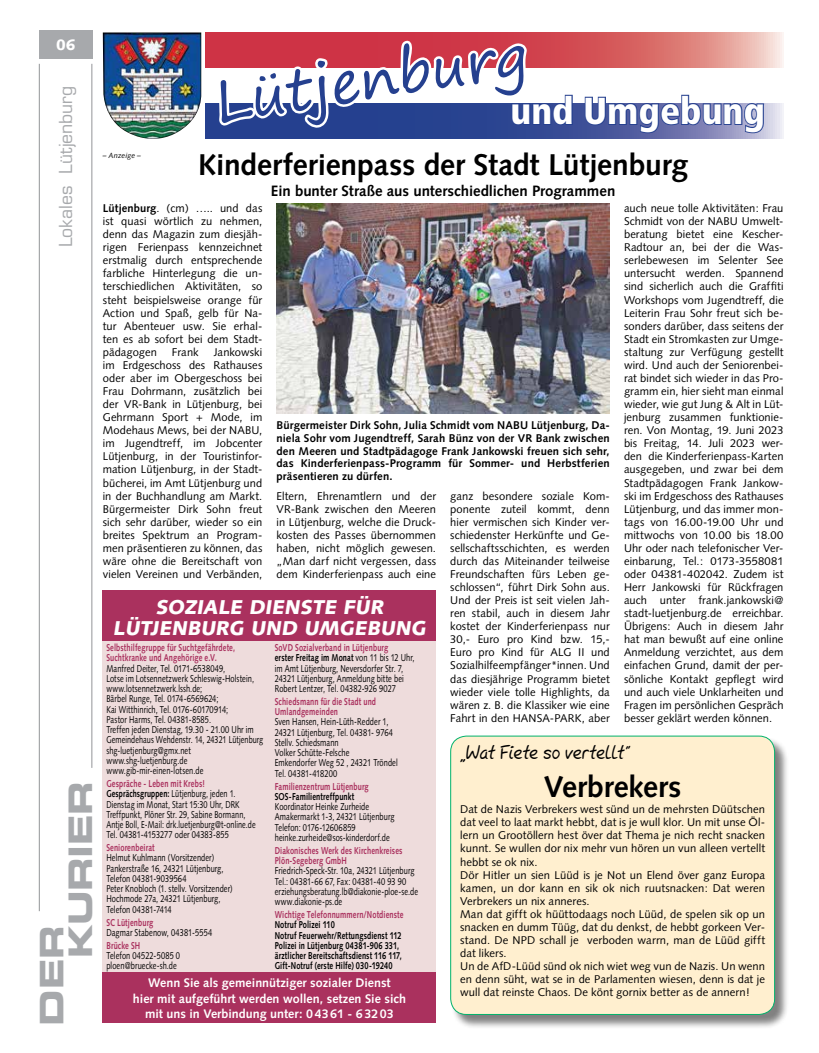
<style>
.page{position:relative;width:819px;height:1053px;background:#fff}
.page>*{position:absolute;margin:0;border:0;box-sizing:border-box;transform-origin:0 0}
.t1{font:57.5px "Segoe Print";color:#25408f}
.t2{font:900 condensed 37.5px "Frutiger LT Std";color:#fff}
.t3{font:32.5px/28.9px "Eurostile LT Std Bold Ex 2";letter-spacing:-.01em;color:#a7a9ac}
.t4{font:700 30px "Syntax LT Std";letter-spacing:-.005em;color:#000}
.t5{font:900 20px/21.2px "Syntax LT Std";color:#fff;text-align:center}
.t6{font:18.75px "Mcgannahan";letter-spacing:-.01em;color:#000;scale:.95 1}
.t7{font:17.5px "Eurostile LT Std";color:#a7a9ac}
.t8{font:700 15px "Syntax LT Std";color:#000}
.t9{font:900 15px "Syntax LT Std";color:#fff}
.t10{font:700 12.5px/15px "Syntax";color:#fff;text-align:center}
.t11{font:11.25px/13.1px "Syntax";letter-spacing:.005em;color:#000;text-align:justify}
.t12{font:700 11.25px/12.5px "Syntax LT Std";letter-spacing:.015em;color:#000;text-align:justify}
.t13{font:10px/10.2px "Syntax LT Std";letter-spacing:.01em;color:#000;scale:.75 1}
.t14{font:10px/10.2px "Syntax LT Std";letter-spacing:.01em;color:#000;scale:.73 1}
.t15{font:700 10px/10.2px "Syntax LT Std";letter-spacing:.015em;color:#000;scale:.75 1}
.t16{font:italic 7.5px "Syntax LT Std";letter-spacing:.01em;color:#000}
.s1{font-weight:700}
.s2{font-weight:700;color:#aa315e}
.s3{color:#aa315e}
</style>
<div class="page">
<hr style="left:39px;top:64px;width:1px;height:847px;background:#939598">
<hr style="left:92px;top:64px;width:1px;height:703px;background:#939598">
<div style="left:39px;top:30px;width:53px;height:29px;background:#a7a9ac"></div>
<div style="left:103px;top:590px;width:333px;height:429px;background:#eedcdc"></div>
<div style="left:103px;top:590px;width:333px;height:50px;background:#aa315e"></div>
<div style="left:103px;top:972px;width:333px;height:50px;background:#aa315e"></div>
<svg style="left:206px;top:103px;width:577px;height:36px;background:#8089b9"></svg>
<svg style="left:206px;top:32px;width:577px;height:36px;background:#db7273"></svg>
<svg style="left:583px;top:94px;width:182px;height:40px"></svg>
<img style="left:103px;top:32px;width:98px;height:107px">
<svg style="left:214px;top:38px;width:360px;height:101px"></svg>
<div style="left:451px;top:736px;width:338px;height:292px;background:#000;opacity:.5"></div>
<div style="left:450px;top:736px;width:324px;height:278px;background:#ffefcf;border-radius:16px"></div>
<div style="left:450px;top:735px;width:325px;height:279px;border:1px solid #00b26b;border-radius:16px"></div>
<img style="left:276px;top:204px;width:333px;height:209px">
<p class="t9" style="left:56px;top:36px;width:21px">06</p>
<p class="t7" style="left:55px;top:247px;width:163px;rotate:-90deg">Lokales Lütjenburg</p>
<p class="t3" style="left:37px;top:958px;width:179px;text-indent:-67px;rotate:-90deg">DER<br>KURIER</p>
<p class="t16" style="left:103px;top:151px;width:40px">– Anzeige –</p>
<p class="t1" style="left:207px;top:52px;width:317px;rotate:-9deg">Lütjenburg</p>
<p class="t2" style="left:510px;top:88px;width:256px">und Umgebung</p>
<p class="t4" style="left:198px;top:147px;width:491px">Kinderferienpass der Stadt Lütjenburg</p>
<p class="t8" style="left:271px;top:182px;width:346px">Ein bunter Straße aus unterschiedlichen Programmen</p>
<p class="t11" style="left:624px;top:201px;width:161px">auch neue tolle Aktivitäten: Frau Schmidt von der NABU Umwelt&shy;beratung bietet eine Kescher-Radtour an, bei der die Was&shy;serlebewesen im Selenter See untersucht werden. Spannend sind sicherlich auch die Graffiti Workshops vom Jugendtreff, die Leiterin Frau Sohr freut sich be&shy;sonders darüber, dass seitens der Stadt ein Stromkasten zur Umge&shy;staltung zur Verfügung gestellt wird. Und auch der Seniorenbei&shy;rat bindet sich wieder in das Pro&shy;gramm ein, hier sieht man einmal wieder, wie gut Jung &amp; Alt in Lüt&shy;jenburg zusammen funktionie&shy;ren. Von Montag, 19. Juni 2023 bis Freitag, 14. Juli 2023 wer&shy;den die Kinderferienpass-Karten ausgegeben, und zwar bei dem Stadtpädagogen Frank Jankow&shy;ski im Erdgeschoss des Rathauses Lütjenburg, und das immer mon&shy;tags von 16.00-19.00 Uhr und mittwochs von 10.00 bis 18.00<br>Uhr oder nach telefonischer Ver&shy;einbarung, Tel.: 0173-3558081 oder 04381-402042. Zudem ist Herr Jankowski für Rückfragen auch unter frank.jankowski@ stadt-luetjenburg.de erreichbar.<br>Übrigens: Auch in diesem Jahr hat man bewußt auf eine online Anmeldung verzichtet, aus dem einfachen Grund, damit der per&shy;sönliche Kontakt gepflegt wird und auch viele Unklarheiten und Fragen im persönlichen Gespräch besser geklärt werden können.</p>
<p class="t11" style="left:103px;top:202px;width:161px"><span class="s1">Lütjenburg</span>. (cm) ….. und das ist quasi wörtlich zu nehmen, denn das Magazin zum diesjäh&shy;rigen Ferienpass kennzeichnet erstmalig durch entsprechende farbliche Hinterlegung die un&shy;terschiedlichen Aktivitäten, so steht beispielsweise orange für Action und Spaß, gelb für Na&shy;tur Abenteuer usw. Sie erhal&shy;ten es ab sofort bei dem Stadt&shy;pädagogen</p>
<p class="t11" style="left:103px;top:345px;width:161px;text-indent:111px">Jankowski im Erdgeschoss des Rathauses oder aber im Obergeschoss bei Frau Dohrmann, zusätzlich bei der VR-Bank in Lütjenburg, bei Gehrmann Sport + Mode, im Modehaus Mews, bei der NABU, im Jugendtreff, im Jobcenter Lütjenburg, in der Touristinfor&shy;mation Lütjenburg, in der Stadt&shy;bücherei, im Amt Lütjenburg und in der Buchhandlung am Markt.<br>Bürgermeister Dirk Sohn freut sich sehr darüber, wieder so ein breites Spektrum an Program&shy;men präsentieren zu können, das wäre ohne die Bereitschaft von vielen Vereinen und Verbänden,</p>
<p class="t11" style="left:172px;top:345px;width:28px">Frank</p>
<p class="t12" style="left:276px;top:419px;width:335px">Bürgermeister Dirk Sohn, Julia Schmidt vom NABU Lütjenburg, Da&shy;niela Sohr vom Jugendtreff, Sarah Bünz von der VR Bank zwischen den Meeren und Stadtpädagoge Frank Jankowski freuen sich sehr, das Kinderferienpass-Programm für Sommer- und Herbstferien präsentieren zu dürfen.</p>
<p class="t11" style="left:276px;top:489px;width:161px">Eltern, Ehrenamtlern und der VR-Bank zwischen den Meeren in Lütjenburg, welche die Druck&shy;kosten des Passes übernommen haben, nicht möglich gewesen. „Man darf nicht vergessen, dass dem Kinderferienpass auch eine</p>
<p class="t11" style="left:450px;top:489px;width:161px">ganz besondere soziale Kom&shy;ponente zuteil kommt, denn hier vermischen sich Kinder ver&shy;schiedenster Herkünfte und Ge&shy;sellschaftsschichten, es werden durch das Miteinander teilweise Freundschaften fürs Leben ge&shy;schlossen“, führt Dirk Sohn aus.<br>Und der Preis ist seit vielen Jah&shy;ren stabil, auch in diesem Jahr kostet der Kinderferienpass nur 30,- Euro pro Kind bzw. 15,- Euro pro Kind für ALG II und Sozialhilfeempfänger*innen. Und das diesjährige Programm bietet wieder viele tolle Highlights, da wären z. B. die Klassiker wie eine Fahrt in den HANSA-PARK, aber</p>
<p class="t5" style="left:113px;top:596px;width:318px">SOZIALE DIENSTE FÜR<br>LÜTJENBURG UND UMGEBUNG</p>
<p class="t13" style="left:106px;top:642px;width:211px"><span class="s2">Selbsthilfegruppe für Suchtgefährdete, Suchtkranke und Angehörige e.V.<br></span>Manfred Deiter, Tel. 0171-6538049,<br>Lotse im Lotsennetzwerk Schleswig-Holstein, www.lotsennetzwerk.lssh.de;<br>Bärbel Runge, Tel. 0174-6569624;<br>Kai Witthinrich, Tel. 0176-60170914;<br>Pastor Harms, Tel. 04381-8585.<br>Treffen jeden Dienstag, 19.30 - 21.00 Uhr im Gemeindehaus Wehdenstr. 14, 24321 Lütjenburg shg-luetjenburg@gmx.net www.shg-luetjenburg.de www.gib-mir-einen-lotsen.de</p>
<p class="t14" style="left:106px;top:778px;width:206px"><span class="s2">Gespräche - Leben mit Krebs!<br></span><span class="s1">Gesprächsgruppen:</span> Lütjenburg, jeden 1.<br>Dienstag im Monat, Start 15:30 Uhr, DRK Treffpunkt, Plöner Str. 29, Sabine Bormann, Antje Boll, E-Mail: drk.luetjenburg@t-online.de Tel. 04381-4153277 oder 04383-855</p>
<p class="t13" style="left:106px;top:842px;width:170px"><span class="s2">Seniorenbeirat<br></span>Helmut Kuhlmann (Vorsitzender)<br>Pankerstraße 16, 24321 Lütjenburg,<br>Telefon 04381-9039564<br>Peter Knobloch (1. stellv. Vorsitzender)<br>Hochmode 27a, 24321 Lütjenburg,<br>Telefon 04381-7414</p>
<p class="t13" style="left:106px;top:917px;width:143px"><span class="s2">SC Lütjenburg<br></span>Dagmar Stabenow, 04381-5554</p>
<p class="t13" style="left:106px;top:940px;width:100px"><span class="s2">Brücke SH<br></span>Telefon 04522-5085 0 ploen@bruecke-sh.de</p>
<p class="t13" style="left:275px;top:642px;width:188px"><span class="s2">SoVD Sozialverband in Lütjenburg<br></span><span class="s1">erster Freitag im Monat</span> von 11 bis 12 Uhr, im Amt Lütjenburg, Neversdorfer Str. 7, 24321 Lütjenburg, Anmeldung bitte bei Robert Lentzer, Tel. 04382-926 9027</p>
<p class="t13" style="left:275px;top:696px;width:165px"><span class="s2">Schiedsmann für die Stadt und<br>Umlandgemeinden<br></span>Sven Hansen, Hein-Lüth-Redder 1,<br>24321 Lütjenburg, Tel. 04381- 9764<br>Stellv. Schiedsmann<br>Volker Schütte-Felsche<br>Emkendorfer Weg 52 , 24321 Tröndel<br>Tel. 04381-418200</p>
<p class="t13" style="left:275px;top:781px;width:161px"><span class="s2">Familienzentrum Lütjenburg<br></span><span class="s1">SOS-Familientreffpunkt<br></span>Koordinator Heinke Zurheide<br>Amakermarkt 1-3, 24321 Lütjenburg<br>Telefon: 0176-12606859 heinke.zurheide@sos-kinderdorf.de</p>
<p class="t13" style="left:275px;top:845px;width:193px"><span class="s2">Diakonisches Werk des Kirchenkreises Plön-Segeberg GmbH<br></span>Friedrich-Speck-Str. 10a, 24321 Lütjenburg Tel.: 04381-66 67, Fax: 04381-40 93 90 erziehungsberatung.lb@diakonie-ploe-se.de www.diakonie-ps.de</p>
<p class="t15" style="left:275px;top:909px;width:173px"><span class="s3">Wichtige Telefonnummern/Notdienste </span>Notruf Polizei 110<br>Notruf Feuerwehr/Rettungsdienst 112<br>Polizei in Lütjenburg 04381-906 331, ärztlicher Bereitschaftsdienst 116 117, Gift-Notruf (erste Hilfe) 030-19240</p>
<p class="t10" style="left:133px;top:975px;width:274px">Wenn Sie als gemeinnütziger sozialer Dienst<br>hier mit aufgeführt werden wollen, setzen Sie sich mit uns in Verbindung unter: 0 43 61 - 6 32 03</p>
<p class="t6" style="left:460px;top:740px;width:182px">„Wat Fiete so vertellt“</p>
<p class="t4" style="left:543px;top:769px;width:139px">Verbrekers</p>
<p class="t11" style="left:460px;top:802px;width:306px;text-align:left">Dat de Nazis Verbrekers west sünd un de mehrsten Düütschen dat veel to laat markt hebbt, dat is je wull klor. Un mit unse Öl&shy;lern un Grootöllern hest över dat Thema je nich recht snacken kunnt. Se wullen dor nix mehr vun hören un vun alleen vertellt hebbt se ok nix.<br>Dör Hitler un sien Lüüd is je Not un Elend över ganz Europa kamen, un dor kann en sik ok nich ruutsnacken: Dat weren Verbrekers un nix anneres.<br>Man dat gifft ok hüüttodaags noch Lüüd, de spelen sik op un snacken en dumm Tüüg, dat du denkst, de hebbt gorkeen Ver&shy;stand. De NPD schall je verboden warrn, man de Lüüd gifft dat likers.<br>Un de AfD-Lüüd sünd ok nich wiet weg vun de Nazis. Un wenn en denn süht, wat se in de Parlamenten wiesen, denn is dat je wull dat reinste Chaos. De könt gornix better as de annern!</p>
</div>
